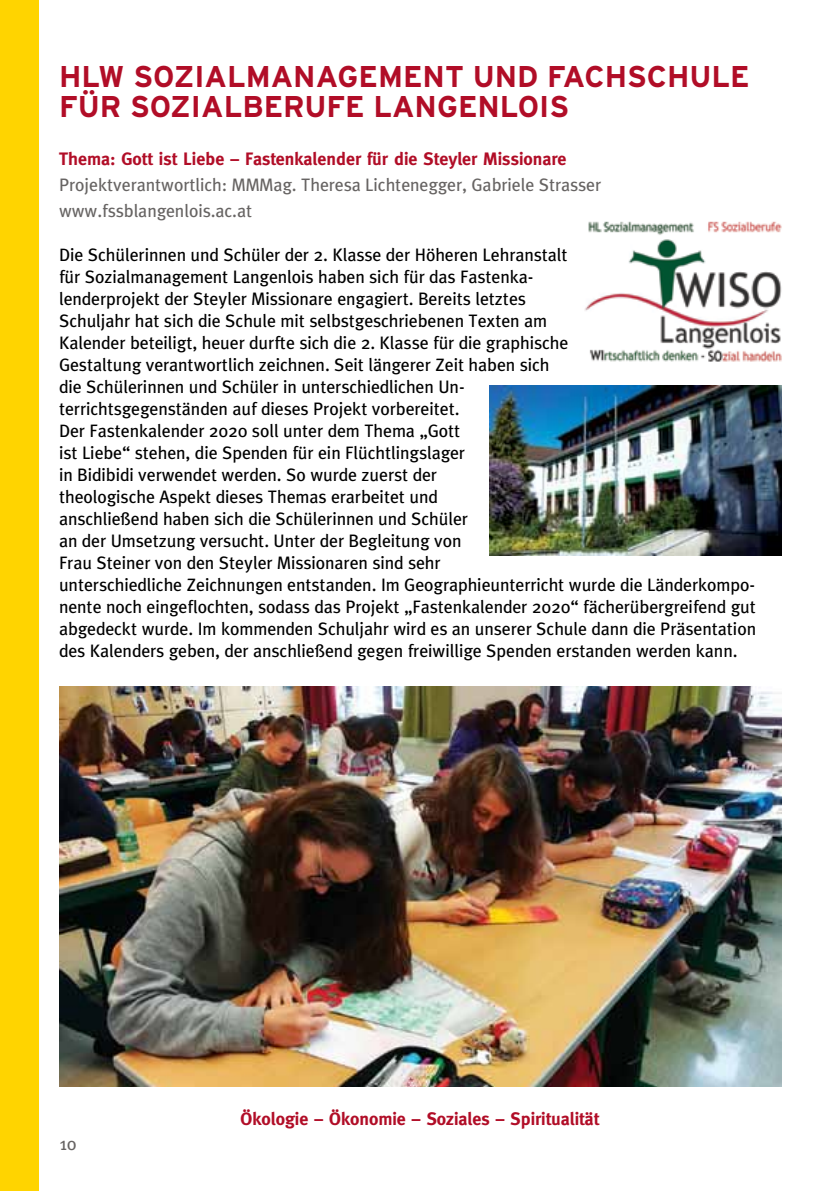
<style>
.page{position:relative;width:840px;height:1191px;background:#fff}
.page>*{position:absolute;margin:0;border:0;box-sizing:border-box;transform-origin:0 0}
.t1{font:700 30px/30px "Interstate";color:#b10d27}
.t2{font:18px/22px "Meta";color:#000}
.t3{font:700 18px "Meta";color:#b10d27}
.t4{font:18px/26px "Meta";color:#676463}
</style>
<div class="page">
<div style="left:0;top:0;width:39px;height:1191px;background:#ffd400"></div>
<img style="left:59px;top:686px;width:721px;height:400px">
<img style="left:489px;top:386px;width:291px;height:169px">
<img style="left:585px;top:221px;width:197px;height:141px">
<h1 class="t1" style="left:59px;top:61px;width:691px">HLW SOZIALMANAGEMENT UND FACHSCHULE<br>FÜR SOZIALBERUFE LANGENLOIS</h1>
<p class="t3" style="left:59px;top:148px;width:509px">Thema: Gott ist Liebe – Fastenkalender für die Steyler Missionare</p>
<p class="t4" style="left:59px;top:171px;width:543px">Projektverantwortlich: MMMag. Theresa Lichtenegger, Gabriele Strasser www.fssblangenlois.ac.at</p>
<p class="t2" style="left:59px;top:243px;width:698px">Die Schülerinnen und Schüler der 2. Klasse der Höheren Lehranstalt<br>für Sozialmanagement Langenlois haben sich für das Fastenka-<br>lenderprojekt der Steyler Missionare engagiert. Bereits letztes<br>Schuljahr hat sich die Schule mit selbstgeschriebenen Texten am<br>Kalender beteiligt, heuer durfte sich die 2. Klasse für die graphische<br>Gestaltung verantwortlich zeichnen. Seit längerer Zeit haben sich<br>die Schülerinnen und Schüler in unterschiedlichen Un-<br>terrichtsgegenständen auf dieses Projekt vorbereitet.<br>Der Fastenkalender 2020 soll unter dem Thema „Gott<br>ist Liebe“ stehen, die Spenden für ein Flüchtlingslager<br>in Bidibidi verwendet werden. So wurde zuerst der<br>theologische Aspekt dieses Themas erarbeitet und<br>anschließend haben sich die Schülerinnen und Schüler<br>an der Umsetzung versucht. Unter der Begleitung von<br>Frau Steiner von den Steyler Missionaren sind sehr<br>unterschiedliche Zeichnungen entstanden. Im Geographieunterricht wurde die Länderkompo&shy;nente noch eingeflochten, sodass das Projekt „Fastenkalender 2020“ fächerübergreifend gut abgedeckt wurde. Im kommenden Schuljahr wird es an unserer Schule dann die Präsentation des Kalenders geben, der anschließend gegen freiwillige Spenden erstanden werden kann.</p>
<p class="t4" style="left:60px;top:1130px;width:18px">10</p>
<p class="t3" style="left:240px;top:1108px;width:360px">Ökologie – Ökonomie – Soziales – Spiritualität</p>
</div>
